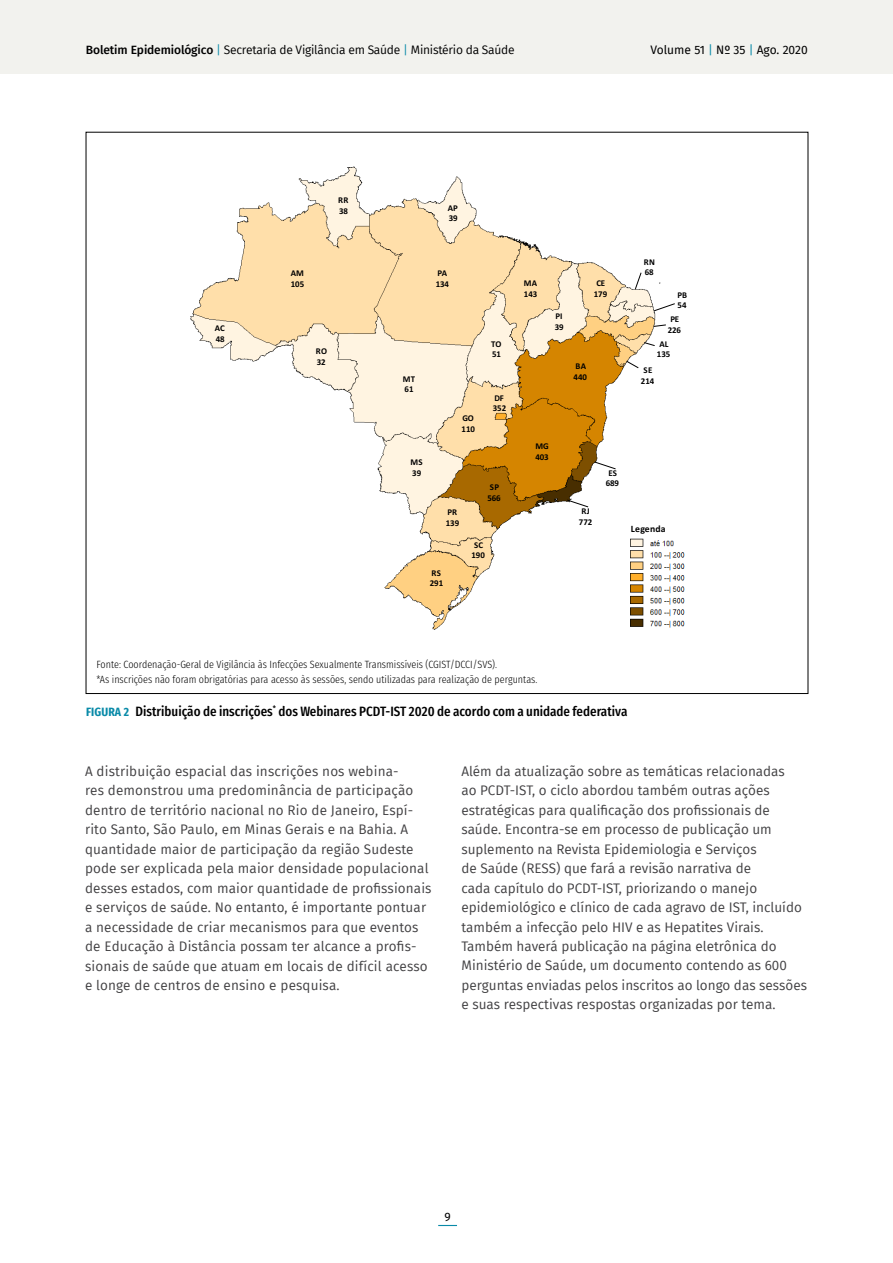
<style>
.page{position:relative;width:893px;height:1263px;background:#fff}
.page>*{position:absolute;margin:0;border:0;box-sizing:border-box;transform-origin:0 0}
.t1{font:13.5px/19.5px "Fira Sans";color:#414042}
.t2{font:500 13.5px "Fira Sans Condensed";color:#000}
.t3{font:12px "Fira Sans";letter-spacing:-.02em;color:#000}
.t4{font:12px "Fira Sans";color:#000}
.t5{font:300 10.5px/15px "Fira Sans Condensed";color:#000}
.t6{font:700 9.75px "Calibri";letter-spacing:.02em;color:#000}
.t7{font:700 8.85px/10.6px "Calibri";letter-spacing:-.005em;color:#000}
.s1{font-weight:500}
.s2{color:#098aa8}
.s3{font-weight:700;font-size:12px;color:#098aa8}
</style>
<div class="page">
<div style="left:0;top:0;width:893px;height:74px;background:#f2f2ee"></div>
<svg style="left:438px;top:1225px;width:19px;height:1px"></svg>
<img style="left:190px;top:166px;width:471px;height:464px">
<svg style="left:566px;top:499px;width:23px;height:9px"></svg>
<svg style="left:594px;top:461px;width:23px;height:9px"></svg>
<svg style="left:625px;top:360px;width:14px;height:9px"></svg>
<svg style="left:643px;top:341px;width:13px;height:6px"></svg>
<svg style="left:653px;top:324px;width:13px;height:3px"></svg>
<svg style="left:653px;top:303px;width:22px;height:9px"></svg>
<svg style="left:634px;top:272px;width:8px;height:18px"></svg>
<img style="left:624px;top:532px;width:61px;height:98px">
<p class="t3" style="left:86px;top:41px;width:430px"><span class="s1">Boletim Epidemiológico</span> <span class="s2">|</span> Secretaria de Vigilância em Saúde <span class="s2">|</span> Ministério da Saúde</p>
<p class="t4" style="left:650px;top:41px;width:159px">Volume 51 <span class="s2">|</span> Nº 35 <span class="s2">|</span> Ago. 2020</p>
<p class="t7" style="left:215px;top:322px;width:11px">AC<br>48</p>
<p class="t7" style="left:291px;top:268px;width:15px">AM<br>105</p>
<p class="t7" style="left:338px;top:195px;width:12px">RR<br>38</p>
<p class="t7" style="left:316px;top:346px;width:13px">RO<br>32</p>
<p class="t7" style="left:448px;top:202px;width:12px">AP<br>39</p>
<p class="t7" style="left:436px;top:268px;width:15px">PA<br>134</p>
<p class="t7" style="left:403px;top:373px;width:14px">MT<br>61</p>
<p class="t7" style="left:410px;top:457px;width:14px">MS<br>39</p>
<p class="t7" style="left:491px;top:338px;width:12px">TO<br>51</p>
<p class="t7" style="left:462px;top:413px;width:15px">GO<br>110</p>
<p class="t7" style="left:493px;top:392px;width:15px">DF<br>352</p>
<p class="t7" style="left:446px;top:507px;width:15px">PR<br>139</p>
<p class="t7" style="left:487px;top:481px;width:15px">SP<br>566</p>
<p class="t7" style="left:472px;top:539px;width:15px">SC<br>190</p>
<p class="t7" style="left:430px;top:567px;width:15px">RS<br>291</p>
<p class="t7" style="left:524px;top:277px;width:15px">MA<br>143</p>
<p class="t7" style="left:555px;top:310px;width:10px">PI<br>39</p>
<p class="t7" style="left:594px;top:277px;width:15px">CE<br>179</p>
<p class="t7" style="left:644px;top:256px;width:13px">RN<br>68</p>
<p class="t7" style="left:678px;top:289px;width:11px">PB<br>54</p>
<p class="t7" style="left:668px;top:313px;width:15px">PE<br>226</p>
<p class="t7" style="left:657px;top:338px;width:15px">AL<br>135</p>
<p class="t7" style="left:574px;top:361px;width:15px">BA<br>440</p>
<p class="t7" style="left:641px;top:365px;width:15px">SE<br>214</p>
<p class="t7" style="left:535px;top:441px;width:15px">MG<br>403</p>
<p class="t7" style="left:579px;top:505px;width:15px">RJ<br>772</p>
<p class="t7" style="left:606px;top:467px;width:15px">ES<br>689</p>
<p class="t6" style="left:631px;top:522px;width:36px">Legenda</p>
<p class="t5" style="left:96px;top:656px;width:442px">Fonte: Coordenação-Geral de Vigilância às Infecções Sexualmente Transmissíveis (CGIST/DCCI/SVS).<br>*As inscrições não foram obrigatórias para acesso às sessões, sendo utilizadas para realização de perguntas.</p>
<p class="t2" style="left:86px;top:699px;width:543px"><span class="s3">FIGURA 2</span> Distribuição de inscrições<sup>*</sup> dos Webinares PCDT-IST 2020 de acordo com a unidade federativa</p>
<p class="t1" style="left:85px;top:761px;width:348px">A distribuição espacial das inscrições nos webina-<br>res demonstrou uma predominância de participação dentro de território nacional no Rio de Janeiro, Espí&shy;rito Santo, São Paulo, em Minas Gerais e na Bahia. A quantidade maior de participação da região Sudeste pode ser explicada pela maior densidade populacional desses estados, com maior quantidade de profissionais e serviços de saúde. No entanto, é importante pontuar a necessidade de criar mecanismos para que eventos de Educação à Distância possam ter alcance a profis&shy;sionais de saúde que atuam em locais de difícil acesso e longe de centros de ensino e pesquisa.</p>
<p class="t1" style="left:461px;top:761px;width:347px">Além da atualização sobre as temáticas relacionadas<br>ao PCDT-IST, o ciclo abordou também outras ações estratégicas para qualificação dos profissionais de saúde. Encontra-se em processo de publicação um suplemento na Revista Epidemiologia e Serviços<br>de Saúde (RESS) que fará a revisão narrativa de<br>cada capítulo do PCDT-IST, priorizando o manejo epidemiológico e clínico de cada agravo de IST, incluído também a infecção pelo HIV e as Hepatites Virais.<br>Também haverá publicação na página eletrônica do Ministério de Saúde, um documento contendo as 600 perguntas enviadas pelos inscritos ao longo das sessões e suas respectivas respostas organizadas por tema.</p>
<p class="t4" style="left:444px;top:1207px;width:8px">9</p>
</div>
